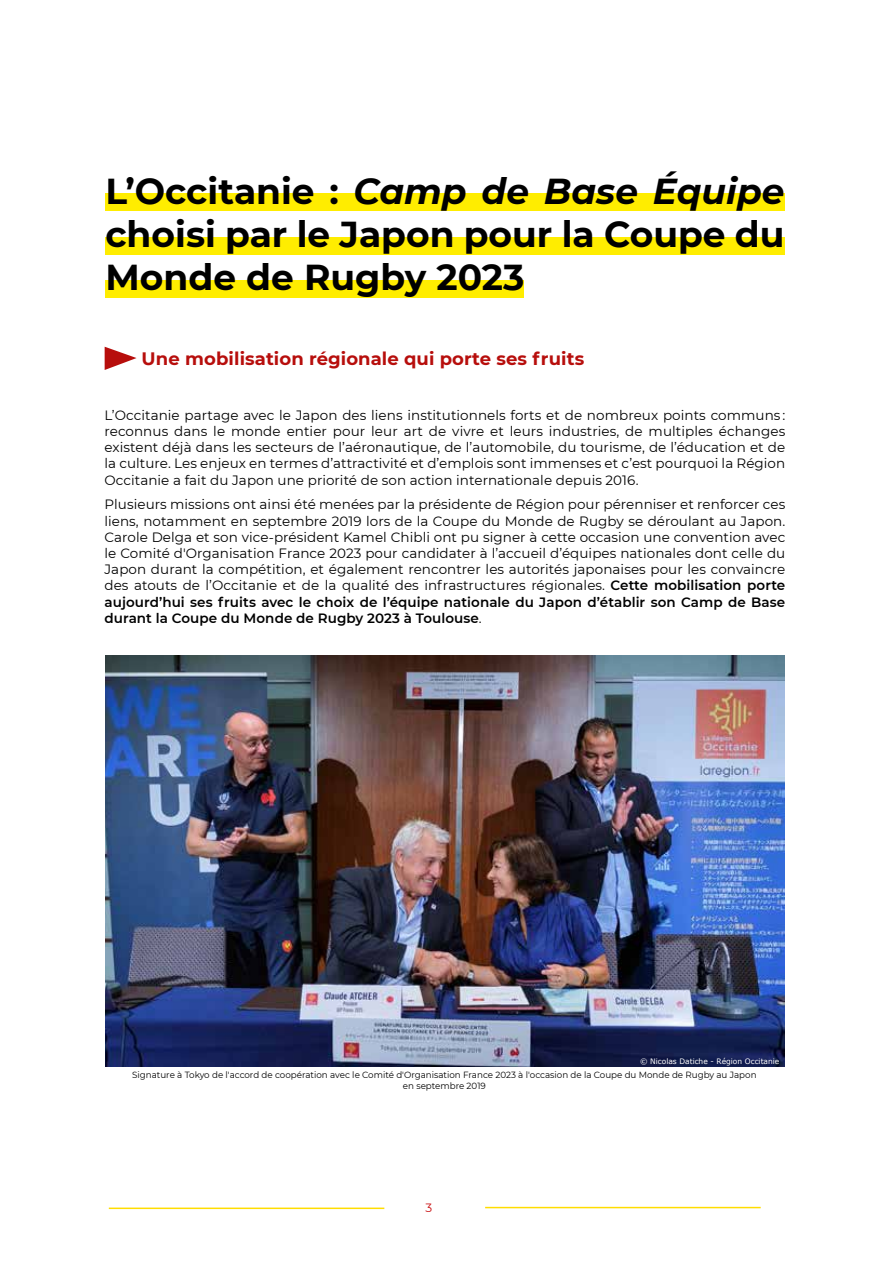
<style>
.page{position:relative;width:893px;height:1263px;background:#fff}
.page>*{position:absolute;margin:0;border:0;box-sizing:border-box;transform-origin:0 0}
.t1{font:700 36px/43.2px "Montserrat";color:#000;text-align:justify}
.t2{font:700 18px "Montserrat";letter-spacing:.005em;color:#b70e0c}
.t3{font:13.5px/16.2px "Montserrat";letter-spacing:.005em;color:#000;text-align:justify}
.t4{font:12px "Montserrat";color:#c90c0f}
.t5{font:9px/10.8px "Montserrat";color:#000;text-align:center}
.t6{font:7.5px "Verdana";color:#fff}
.s1{font-style:italic}
.s2{font-weight:600}
</style>
<div class="page">
<hr style="left:109px;top:1207px;width:275px;height:2px;background:#fd0">
<hr style="left:485px;top:1207px;width:276px;height:1px;background:#fd0">
<div style="left:105px;top:281px;width:419px;height:17px;background:#ffed00"></div>
<div style="left:105px;top:237px;width:680px;height:17px;background:#ffed00"></div>
<div style="left:105px;top:193px;width:679px;height:18px;background:#ffed00"></div>
<svg style="left:105px;top:347px;width:32px;height:23px"></svg>
<img style="left:105px;top:656px;width:680px;height:410px">
<h1 class="t1" style="left:105px;top:168px;width:681px">L’Occitanie : <span class="s1">Camp de Base Équipe </span>choisi par le Japon pour la Coupe du Monde de Rugby 2023</h1>
<h2 class="t2" style="left:142px;top:346px;width:444px">Une mobilisation régionale qui porte ses fruits</h2>
<p class="t3" style="left:104px;top:406px;width:682px">L’Occitanie partage avec le Japon des liens institutionnels forts et de nombreux points communs : reconnus dans le monde entier pour leur art de vivre et leurs industries, de multiples échanges existent déjà dans les secteurs de l’aéronautique, de l’automobile, du tourisme, de l’éducation et de la culture. Les enjeux en termes d’attractivité et d’emplois sont immenses et c’est pourquoi la Région Occitanie a fait du Japon une priorité de son action internationale depuis 2016.</p>
<p class="t3" style="left:104px;top:496px;width:682px">Plusieurs missions ont ainsi été menées par la présidente de Région pour pérenniser et renforcer ces liens, notamment en septembre 2019 lors de la Coupe du Monde de Rugby se déroulant au Japon.<br>Carole Delga et son vice-président Kamel Chibli ont pu signer à cette occasion une convention avec le Comité d'Organisation France 2023 pour candidater à l’accueil d’équipes nationales dont celle du Japon durant la compétition, et également rencontrer les autorités japonaises pour les convaincre des atouts de l’Occitanie et de la qualité des infrastructures régionales. <span class="s2">Cette mobilisation porte aujourd’hui ses fruits avec le choix de l’équipe nationale du Japon d’établir son Camp de Base durant la Coupe du Monde de Rugby 2023 à Toulouse</span>.</p>
<p class="t6" style="left:640px;top:1056px;width:141px">© Nicolas Datiche - Région Occitanie</p>
<p class="t5" style="left:132px;top:1069px;width:626px">Signature à Tokyo de l'accord de coopération avec le Comité d'Organisation France 2023 à l'occasion de la Coupe du Monde de Rugby au Japon en septembre 2019</p>
<p class="t4" style="left:425px;top:1199px;width:8px">3</p>
</div>
